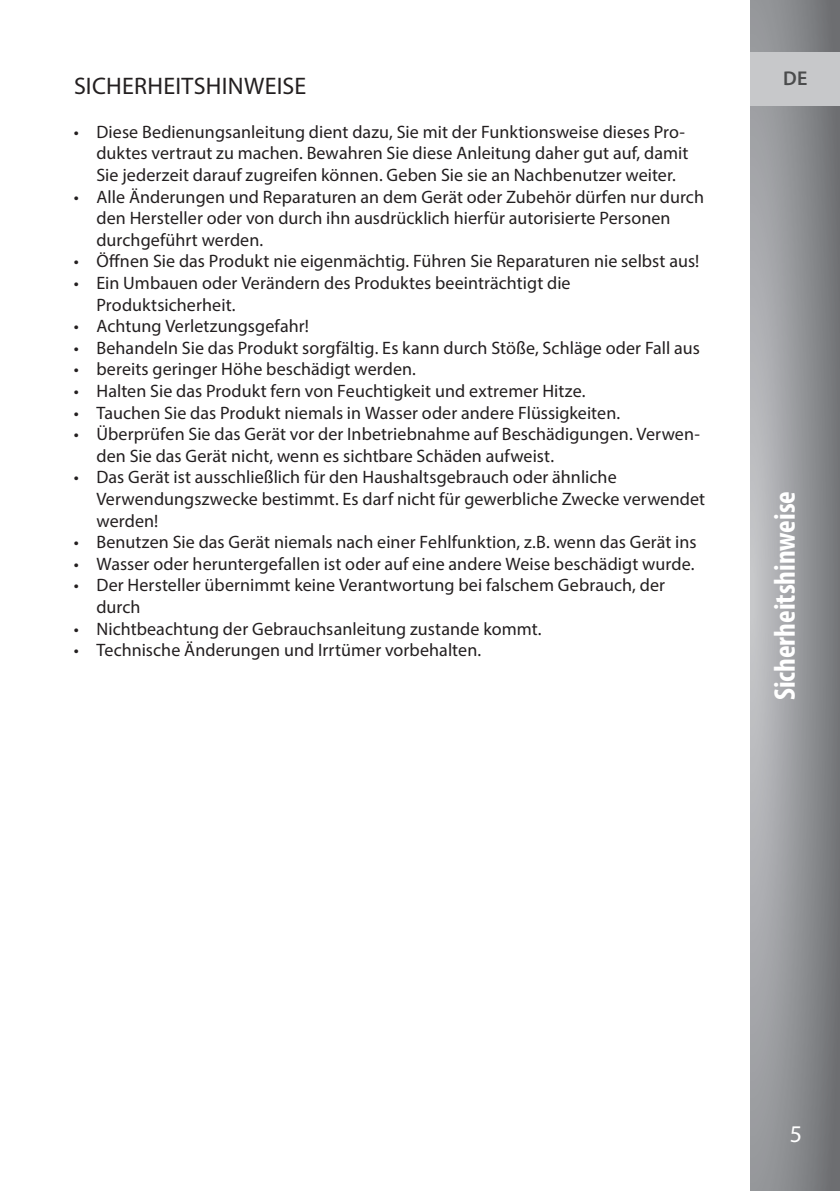
<style>
.page{position:relative;width:840px;height:1191px;background:#fff}
.page>*{position:absolute;margin:0;border:0;box-sizing:border-box;transform-origin:0 0}
.t1{font:700 condensed 30px "Myriad Pro";color:#fff}
.t2{font:24px "Myriad Pro";letter-spacing:.01em;color:#231f20}
.t3{font:24px "Myriad Pro";color:#fff}
.t4{font:600 20px "Myriad Pro";color:#4b4c4d}
.t5{font:18px/21.6px "Myriad Pro";letter-spacing:.005em;color:#231f20}
.s1{color:#fff}
</style>
<div class="page">
<svg style="left:750px;top:0;width:89px;height:1191px;background:#949598"></svg>
<div style="left:750px;top:52px;width:89px;height:54px;background:#c7c8ca"></div>
<h2 class="t2" style="left:74px;top:72px;width:234px">SICHERHEITSHINWEISE</h2>
<p class="t5" style="left:96px;top:121px;width:593px;text-indent:-23px">• Diese Bedienun<span class="s1">g</span>sanleitun<span class="s1">g</span> dient dazu, Sie mit der Funktionsweise dieses Pro&shy;duktes vertraut zu machen. Bewahren Sie diese Anleitun<span class="s1">g</span> daher <span class="s1">g</span>ut auf, damit<br>Sie <span class="s1">j</span>ederzeit darauf zu<span class="s1">g</span>reifen können. Geben Sie sie an Nachbenutzer weiter.</p>
<p class="t5" style="left:96px;top:185px;width:608px;text-indent:-23px">• Alle Änderun<span class="s1">g</span>en und Re<span class="s1">p</span>araturen an dem Gerät oder Zubehör dürfen nur durch den Hersteller oder von durch ihn ausdrücklich hierfür autorisierte Personen durch<span class="s1">g</span>eführt werden.</p>
<p class="t5" style="left:74px;top:250px;width:626px">• Öffnen Sie das Produkt nie ei<span class="s1">g</span>enmächti<span class="s1">g</span>. Führen Sie Re<span class="s1">p</span>araturen nie selbst aus!</p>
<p class="t5" style="left:96px;top:272px;width:475px;text-indent:-23px">• Ein Umbauen oder Verändern des Produktes beeinträchti<span class="s1">g</span>t die<br>Produktsicherheit.</p>
<p class="t5" style="left:74px;top:315px;width:236px">• Achtun<span class="s1">g</span> Verletzun<span class="s1">g</span>s<span class="s1">g</span>efahr!</p>
<p class="t5" style="left:74px;top:337px;width:627px">• Behandeln Sie das Produkt sor<span class="s1">g</span>fälti<span class="s1">g</span>. Es kann durch Stöße, Schlä<span class="s1">g</span>e oder Fall aus</p>
<p class="t5" style="left:74px;top:358px;width:343px">• bereits <span class="s1">g</span>erin<span class="s1">g</span>er Höhe beschädi<span class="s1">g</span>t werden.</p>
<p class="t5" style="left:74px;top:380px;width:513px">• Halten Sie das Produkt fern von Feuchti<span class="s1">g</span>keit und extremer Hitze.</p>
<p class="t5" style="left:74px;top:401px;width:547px">• Tauchen Sie das Produkt niemals in Wasser oder andere Flüssi<span class="s1">g</span>keiten.</p>
<p class="t5" style="left:96px;top:423px;width:604px;text-indent:-23px">• Über<span class="s1">p</span>rüfen Sie das Gerät vor der Inbetriebnahme auf Beschädi<span class="s1">g</span>un<span class="s1">g</span>en. Verwen&shy;den Sie das Gerät nicht, wenn es sichtbare Schäden aufweist.</p>
<p class="t5" style="left:96px;top:466px;width:610px;text-indent:-23px">• Das Gerät ist ausschließlich für den Haushalts<span class="s1">g</span>ebrauch oder ähnliche<br>Verwendun<span class="s1">g</span>szwecke bestimmt. Es darf nicht für <span class="s1">g</span>ewerbliche Zwecke verwendet werden!</p>
<p class="t5" style="left:74px;top:531px;width:624px">• Benutzen Sie das Gerät niemals nach einer Fehlfunktion, z.B. wenn das Gerät ins</p>
<p class="t5" style="left:74px;top:553px;width:622px">• Wasser oder herunter<span class="s1">g</span>efallen ist oder auf eine andere Weise beschädi<span class="s1">g</span>t wurde.</p>
<p class="t5" style="left:96px;top:574px;width:570px;text-indent:-23px">• Der Hersteller übernimmt keine Verantwortun<span class="s1">g</span> bei falschem Gebrauch, der durch</p>
<p class="t5" style="left:74px;top:617px;width:469px">• Nichtbeachtun<span class="s1">g</span> der Gebrauchsanleitun<span class="s1">g</span> zustande kommt.</p>
<p class="t5" style="left:74px;top:639px;width:408px">• Technische Änderun<span class="s1">g</span>en und Irrtümer vorbehalten.</p>
<p class="t4" style="left:782px;top:66px;width:26px">DE</p>
<h1 class="t1" style="left:765px;top:700px;width:210px;rotate:-90deg">Sicherheitshinweise</h1>
<h2 class="t3" style="left:789px;top:1119px;width:14px">5</h2>
</div>
